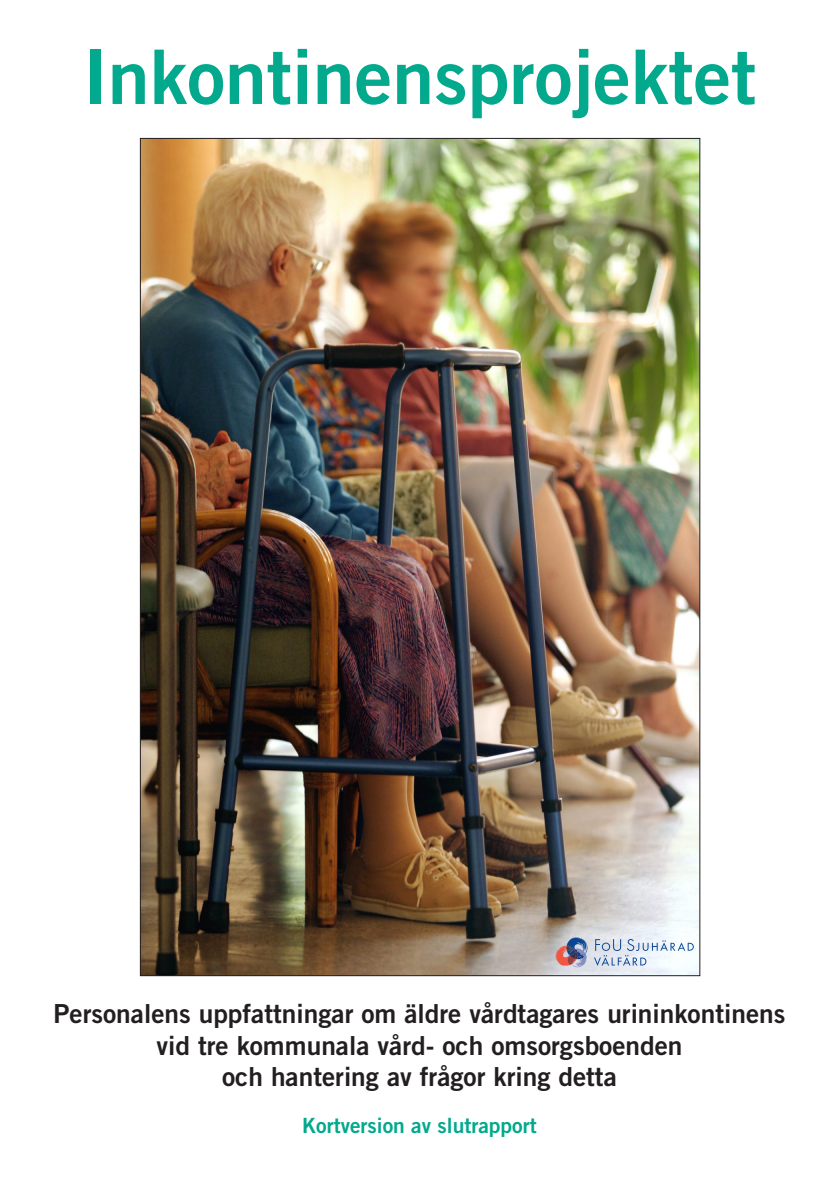
<style>
.page{position:relative;width:839px;height:1186px;background:#fff}
.page>*{position:absolute;margin:0;border:0;box-sizing:border-box;transform-origin:0 0}
.Förstasidesrubriken{font:75.25px "Trade Gothic LT Std Bd 2";color:#03a98d}
.RUBRIK_1{font:26.25px/31.5px "Trade Gothic LT Std Bd 2";color:#231f20;text-align:center}
.Förstasidesrubriken-2{font:21px "Trade Gothic LT Std Bd 2";color:#03a98d}
</style>
<div class="page">
<img style="left:142px;top:140px;width:556px;height:834px">
<svg style="left:555px;top:937px;width:32px;height:30px"></svg>
<svg style="left:594px;top:939px;width:99px;height:27px"></svg>
<p class="Förstasidesrubriken" style="left:83px;top:30px;width:675px">Inkontinensprojektet</p>
<p class="RUBRIK_1" style="left:54px;top:997px;width:733px">Personalens uppfattningar om äldre vårdtagares urininkontinens vid tre kommunala vård- och omsorgsboenden<br>och hantering av frågor kring detta</p>
<p class="Förstasidesrubriken-2" style="left:302px;top:1112px;width:236px">Kortversion av slutrapport</p>
</div>
